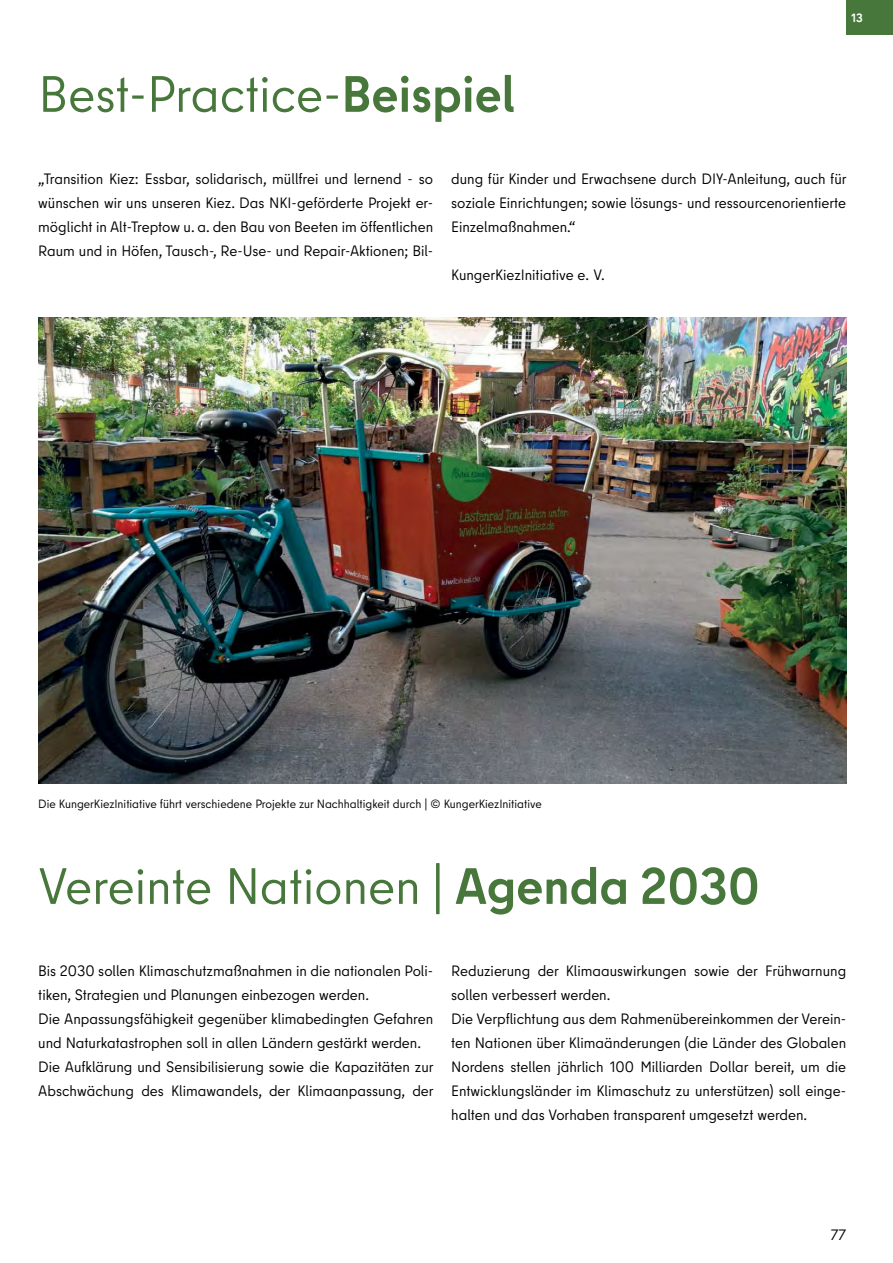
<style>
.page{position:relative;width:893px;height:1263px;background:#fff}
.page>*{position:absolute;margin:0;border:0;box-sizing:border-box;transform-origin:0 0}
.t1{font:51px "Berlin Type";color:#48773c}
.t2{font:15px/24px "Berlin Type";color:#000;text-align:justify}
.t3{font:12px "Berlin Type";color:#000}
.t4{font:700 12px "Berlin Type";color:#fff}
.s1{font-weight:700}
</style>
<div class="page">
<div style="left:846px;top:0;width:47px;height:35px;background:#48773c"></div>
<img style="left:38px;top:317px;width:808px;height:467px">
<h1 class="t1" style="left:38px;top:62px;width:479px">Best-Practice-<span class="s1">Beispiel</span></h1>
<p class="t4" style="left:852px;top:10px;width:13px">13</p>
<p class="t2" style="left:38px;top:167px;width:396px">„Transition Kiez: Essbar, solidarisch, müllfrei und lernend - so wünschen wir uns unseren Kiez. Das NKI-geförderte Projekt er&shy;möglicht in Alt-Treptow u. a. den Bau von Beeten im öffentlichen Raum und in Höfen, Tausch-, Re-Use- und Repair-Aktionen; Bil-</p>
<p class="t2" style="left:451px;top:167px;width:397px">dung für Kinder und Erwachsene durch DIY-Anleitung, auch für soziale Einrichtungen; sowie lösungs- und ressourcenorientierte Einzelmaßnahmen.“</p>
<p class="t2" style="left:451px;top:263px;width:155px">KungerKiezInitiative e. V.</p>
<p class="t3" style="left:38px;top:796px;width:505px">Die KungerKiezInitiative führt verschiedene Projekte zur Nachhaltigkeit durch | © KungerKiezInitiative</p>
<h1 class="t1" style="left:38px;top:854px;width:723px">Vereinte Nationen | <span class="s1">Agenda 2030</span></h1>
<p class="t2" style="left:38px;top:959px;width:397px;text-align:left">Bis 2030 sollen Klimaschutzmaßnahmen in die nationalen Poli&shy;tiken, Strategien und Planungen einbezogen werden.<br>Die Anpassungsfähigkeit gegenüber klimabedingten Gefahren und Naturkatastrophen soll in allen Ländern gestärkt werden.<br>Die Aufklärung und Sensibilisierung sowie die Kapazitäten zur Abschwächung des Klimawandels, der Klimaanpassung, der</p>
<p class="t2" style="left:451px;top:959px;width:396px;text-align:left">Reduzierung der Klimaauswirkungen sowie der Frühwarnung sollen verbessert werden.<br>Die Verpflichtung aus dem Rahmenübereinkommen der Verein&shy;ten Nationen über Klimaänderungen (die Länder des Globalen Nordens stellen jährlich 100 Milliarden Dollar bereit, um die Entwicklungsländer im Klimaschutz zu unterstützen) soll einge&shy;halten und das Vorhaben transparent umgesetzt werden.</p>
<p class="t2" style="left:831px;top:1223px;width:17px">77</p>
</div>
